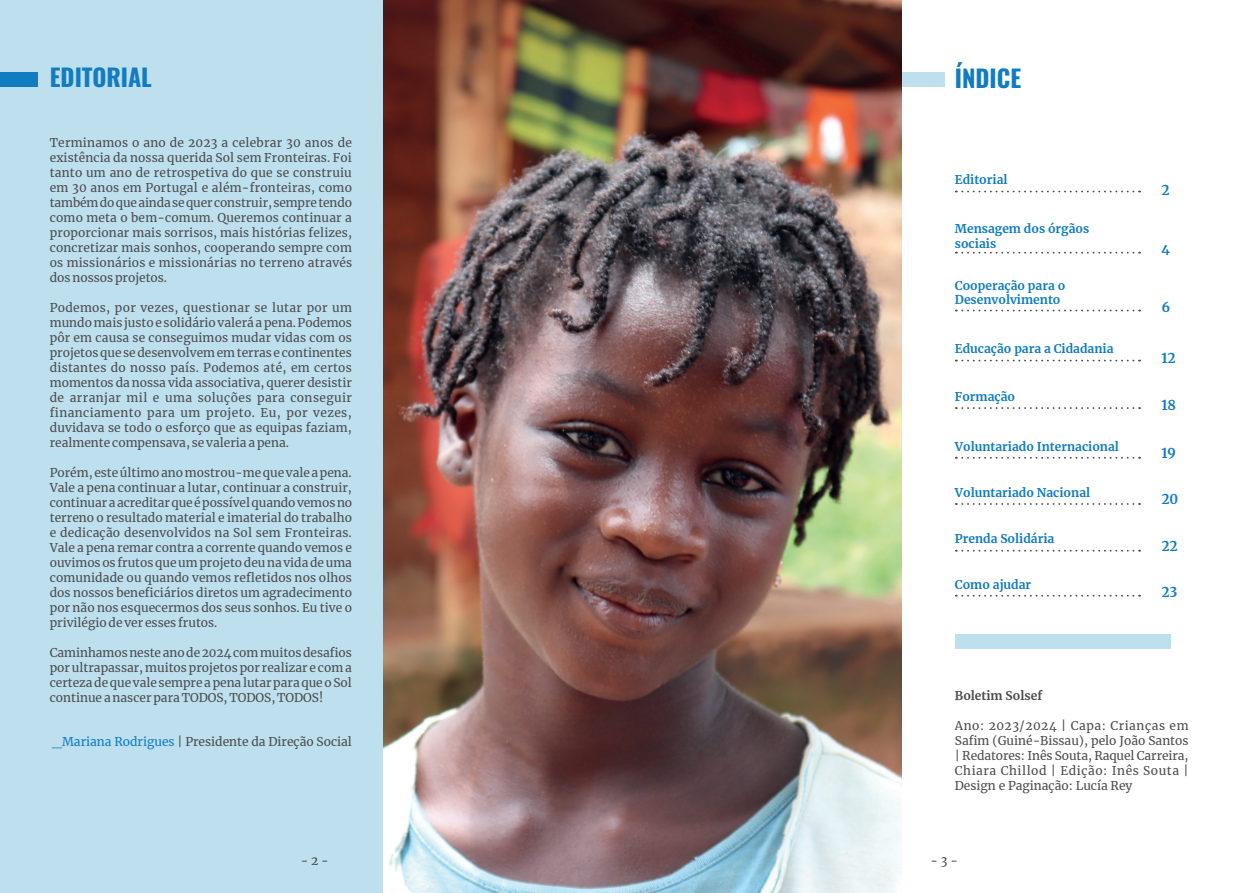
<style>
.page{position:relative;width:1259px;height:893px;background:#fff}
.page>*{position:absolute;margin:0;border:0;box-sizing:border-box;transform-origin:0 0}
.titulo_pequeno{font:700 24px "Oswald";color:#117cc0}
.Page_Section_Title_-_Bold_Blue{font:700 13.5px "Merriweather";color:#117cc0}
.t1{font:12px/15px "Merriweather";color:#4b4c4d;text-align:justify}
.Page_Section_Title_-_Bold_Blue-2{font:700 12px/14.4px "Merriweather";color:#117cc0}
.t2{font:700 12px "Merriweather";color:#4b4c4d}
.s1{color:#117cc0}
</style>
<div class="page">
<div style="left:955px;top:634px;width:215px;height:14px;background:#bddfee"></div>
<div style="left:0;top:0;width:393px;height:893px;background:#bddfee"></div>
<svg style="left:956px;top:191px;width:177px;height:1px"></svg>
<svg style="left:956px;top:252px;width:177px;height:2px"></svg>
<svg style="left:956px;top:360px;width:177px;height:1px"></svg>
<svg style="left:956px;top:407px;width:177px;height:2px"></svg>
<svg style="left:956px;top:550px;width:177px;height:2px"></svg>
<svg style="left:956px;top:310px;width:177px;height:1px"></svg>
<svg style="left:956px;top:595px;width:177px;height:2px"></svg>
<svg style="left:956px;top:457px;width:177px;height:2px"></svg>
<svg style="left:956px;top:503px;width:177px;height:2px"></svg>
<div style="left:879px;top:72px;width:65px;height:14px;background:#bddfee"></div>
<div style="left:0;top:72px;width:37px;height:14px;background:#117cc0"></div>
<img style="left:384px;top:0;width:517px;height:893px">
<p class="titulo_pequeno" style="left:50px;top:65px;width:104px">EDITORIAL</p>
<p class="t1" style="left:50px;top:135px;width:304px">Terminamos o ano de 2023 a celebrar 30 anos de existência da nossa querida Sol sem Fronteiras. Foi tanto um ano de retrospetiva do que se construiu em 30 anos em Portugal e além-fronteiras, como também do que ainda se quer construir, sempre tendo como meta o bem-comum. Queremos continuar a proporcionar mais sorrisos, mais histórias felizes, concretizar mais sonhos, cooperando sempre com os missionários e missionárias no terreno através dos nossos projetos.</p>
<p class="t1" style="left:50px;top:300px;width:304px">Podemos, por vezes, questionar se lutar por um mundo mais justo e solidário valerá a pena. Podemos pôr em causa se conseguimos mudar vidas com os projetos que se desenvolvem em terras e continentes distantes do nosso país. Podemos até, em certos momentos da nossa vida associativa, querer desistir de arranjar mil e uma soluções para conseguir financiamento para um projeto. Eu, por vezes, duvidava se todo o esforço que as equipas faziam, realmente compensava, se valeria a pena.</p>
<p class="t1" style="left:50px;top:465px;width:304px">Porém, este último ano mostrou-me que vale a pena.<br>Vale a pena continuar a lutar, continuar a construir, continuar a acreditar que é possível quando vemos no terreno o resultado material e imaterial do trabalho e dedicação desenvolvidos na Sol sem Fronteiras.<br>Vale a pena remar contra a corrente quando vemos e ouvimos os frutos que um projeto deu na vida de uma comunidade ou quando vemos refletidos nos olhos dos nossos beneficiários diretos um agradecimento por não nos esquecermos dos seus sonhos. Eu tive o privilégio de ver esses frutos.</p>
<p class="t1" style="left:50px;top:645px;width:304px">Caminhamos neste ano de 2024 com muitos desafios por ultrapassar, muitos projetos por realizar e com a certeza de que vale sempre a pena lutar para que o Sol continue a nascer para TODOS, TODOS, TODOS!</p>
<p class="t1" style="left:52px;top:734px;width:301px"><span class="s1">_Mariana Rodrigues</span> | Presidente da Direção Social</p>
<p class="t1" style="left:301px;top:853px;width:29px">- 2 -</p>
<p class="titulo_pequeno" style="left:955px;top:66px;width:68px">ÍNDICE</p>
<p class="Page_Section_Title_-_Bold_Blue-2" style="left:955px;top:173px;width:54px">Editorial</p>
<p class="Page_Section_Title_-_Bold_Blue-2" style="left:955px;top:221px;width:136px">Mensagem dos órgãos sociais</p>
<p class="Page_Section_Title_-_Bold_Blue-2" style="left:955px;top:278px;width:112px">Cooperação para o<br>Desenvolvimento</p>
<p class="Page_Section_Title_-_Bold_Blue-2" style="left:955px;top:342px;width:160px">Educação para a Cidadania</p>
<p class="Page_Section_Title_-_Bold_Blue-2" style="left:955px;top:389px;width:62px">Formação</p>
<p class="Page_Section_Title_-_Bold_Blue-2" style="left:955px;top:439px;width:166px">Voluntariado Internacional</p>
<p class="Page_Section_Title_-_Bold_Blue-2" style="left:955px;top:485px;width:137px">Voluntariado Nacional</p>
<p class="Page_Section_Title_-_Bold_Blue-2" style="left:955px;top:531px;width:101px">Prenda Solidária</p>
<p class="Page_Section_Title_-_Bold_Blue-2" style="left:955px;top:577px;width:78px">Como ajudar</p>
<p class="Page_Section_Title_-_Bold_Blue" style="left:1161px;top:181px;width:10px">2</p>
<p class="Page_Section_Title_-_Bold_Blue" style="left:1161px;top:241px;width:10px">4</p>
<p class="Page_Section_Title_-_Bold_Blue" style="left:1161px;top:297px;width:10px">6</p>
<p class="Page_Section_Title_-_Bold_Blue" style="left:1161px;top:348px;width:16px">12</p>
<p class="Page_Section_Title_-_Bold_Blue" style="left:1161px;top:395px;width:16px">18</p>
<p class="Page_Section_Title_-_Bold_Blue" style="left:1161px;top:443px;width:16px">19</p>
<p class="Page_Section_Title_-_Bold_Blue" style="left:1161px;top:490px;width:18px">20</p>
<p class="Page_Section_Title_-_Bold_Blue" style="left:1161px;top:536px;width:18px">22</p>
<p class="Page_Section_Title_-_Bold_Blue" style="left:1161px;top:583px;width:18px">23</p>
<p class="t2" style="left:955px;top:687px;width:89px">Boletim Solsef</p>
<p class="t1" style="left:955px;top:718px;width:235px">Ano: 2023/2024 | Capa: Crianças em Safim (Guiné-Bissau), pelo João Santos | Redatores: Inês Souta, Raquel Carreira, Chiara Chillod | Edição: Inês Souta | Design e Paginação: Lucía Rey</p>
<p class="t1" style="left:930px;top:853px;width:29px">- 3 -</p>
</div>
